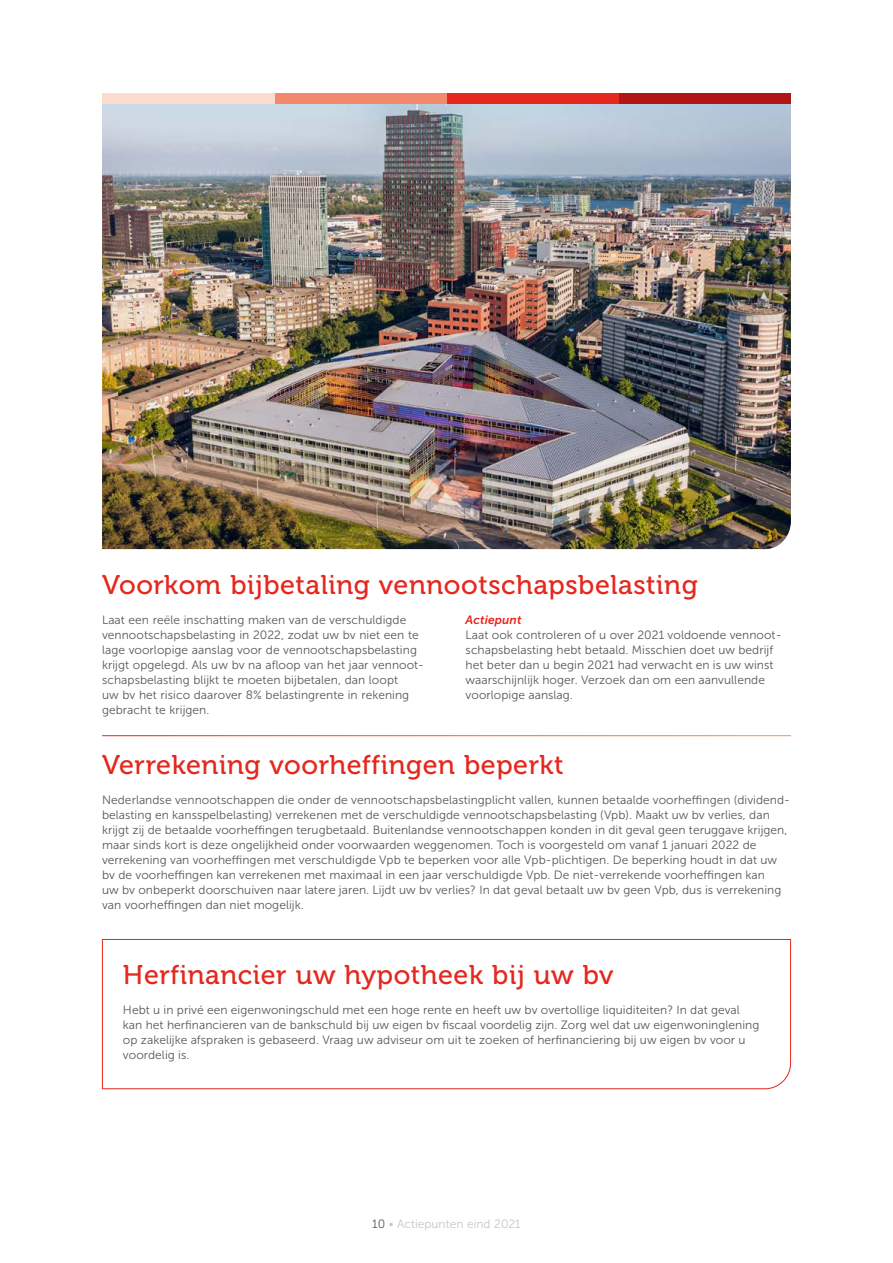
<style>
.page{position:relative;width:893px;height:1263px;background:#fff}
.page>*{position:absolute;margin:0;border:0;box-sizing:border-box;transform-origin:0 0}
.Titel_-_grootte_vari{font:27px "Museo 500";letter-spacing:.02em;color:#e5271e}
.Platte_tekst_Museo_S{font:12px/15px "Museo Sans 300";letter-spacing:.005em;color:#575756}
.Titel_-_grootte_vari-2{font:12px/15px "Museo Sans 300";letter-spacing:.005em;color:#575756}
.t1{font:12px "Museo Sans 300";color:#c6c6c6}
.Actiepunt_kopje{font:italic 12px "Museo Sans 700";letter-spacing:.01em;color:#e5271e}
.s1{color:#575756}
</style>
<div class="page">
<img style="left:102px;top:104px;width:689px;height:445px">
<div style="left:619px;top:94px;width:172px;height:10px;background:#af1615"></div>
<div style="left:446px;top:94px;width:173px;height:10px;background:#e5271e"></div>
<div style="left:274px;top:94px;width:172px;height:10px;background:#f18a6c"></div>
<div style="left:102px;top:94px;width:172px;height:10px;background:#fcdcce"></div>
<svg style="left:102px;top:939px;width:689px;height:150px"></svg>
<p class="Titel_-_grootte_vari" style="left:102px;top:570px;width:597px">Voorkom bijbetaling vennootschapsbelasting</p>
<p class="Actiepunt_kopje" style="left:466px;top:613px;width:57px">Actiepunt</p>
<p class="Platte_tekst_Museo_S" style="left:466px;top:627px;width:317px">Laat ook controleren of u over 2021 voldoende vennoot&shy;schapsbelasting hebt betaald. Misschien doet uw bedrijf het beter dan u begin 2021 had verwacht en is uw winst waarschijnlijk hoger. Verzoek dan om een aanvullende voorlopige aanslag.</p>
<p class="Titel_-_grootte_vari-2" style="left:102px;top:612px;width:324px">Laat een reële inschatting maken van de verschuldigde vennootschapsbelasting in 2022, zodat uw bv niet een te lage voorlopige aanslag voor de vennootschapsbelasting krijgt opgelegd. Als uw bv na afloop van het jaar vennoot&shy;schapsbelasting blijkt te moeten bijbetalen, dan loopt<br>uw bv het risico daarover 8% belastingrente in rekening gebracht te krijgen.</p>
<p class="Titel_-_grootte_vari" style="left:102px;top:750px;width:463px">Verrekening voorheffingen beperkt</p>
<p class="Platte_tekst_Museo_S" style="left:102px;top:792px;width:690px">Nederlandse vennootschappen die onder de vennootschapsbelastingplicht vallen, kunnen betaalde voorheffingen (dividend&shy;belasting en kansspelbelasting) verrekenen met de verschuldigde vennootschapsbelasting (Vpb). Maakt uw bv verlies, dan krijgt zij de betaalde voorheffingen terugbetaald. Buitenlandse vennootschappen konden in dit geval geen teruggave krijgen, maar sinds kort is deze ongelijkheid onder voorwaarden weggenomen. Toch is voorgesteld om vanaf 1 januari 2022 de verrekening van voorheffingen met verschuldigde Vpb te beperken voor alle Vpb-plichtigen. De beperking houdt in dat uw bv de voorheffingen kan verrekenen met maximaal in een jaar verschuldigde Vpb. De niet-verrekende voorheffingen kan<br>uw bv onbeperkt doorschuiven naar latere jaren. Lijdt uw bv verlies? In dat geval betaalt uw bv geen Vpb, dus is verrekening van voorheffingen dan niet mogelijk.</p>
<p class="Titel_-_grootte_vari" style="left:123px;top:960px;width:492px">Herfinancier uw hypotheek bij uw bv</p>
<p class="Platte_tekst_Museo_S" style="left:123px;top:1002px;width:638px">Hebt u in privé een eigenwoningschuld met een hoge rente en heeft uw bv overtollige liquiditeiten? In dat geval kan het herfinancieren van de bankschuld bij uw eigen bv fiscaal voordelig zijn. Zorg wel dat uw eigenwoninglening op zakelijke afspraken is gebaseerd. Vraag uw adviseur om uit te zoeken of herfinanciering bij uw eigen bv voor u voordelig is.</p>
<p class="t1" style="left:372px;top:1218px;width:150px"><span class="s1">10</span> • Actiepunten eind 2021</p>
</div>
